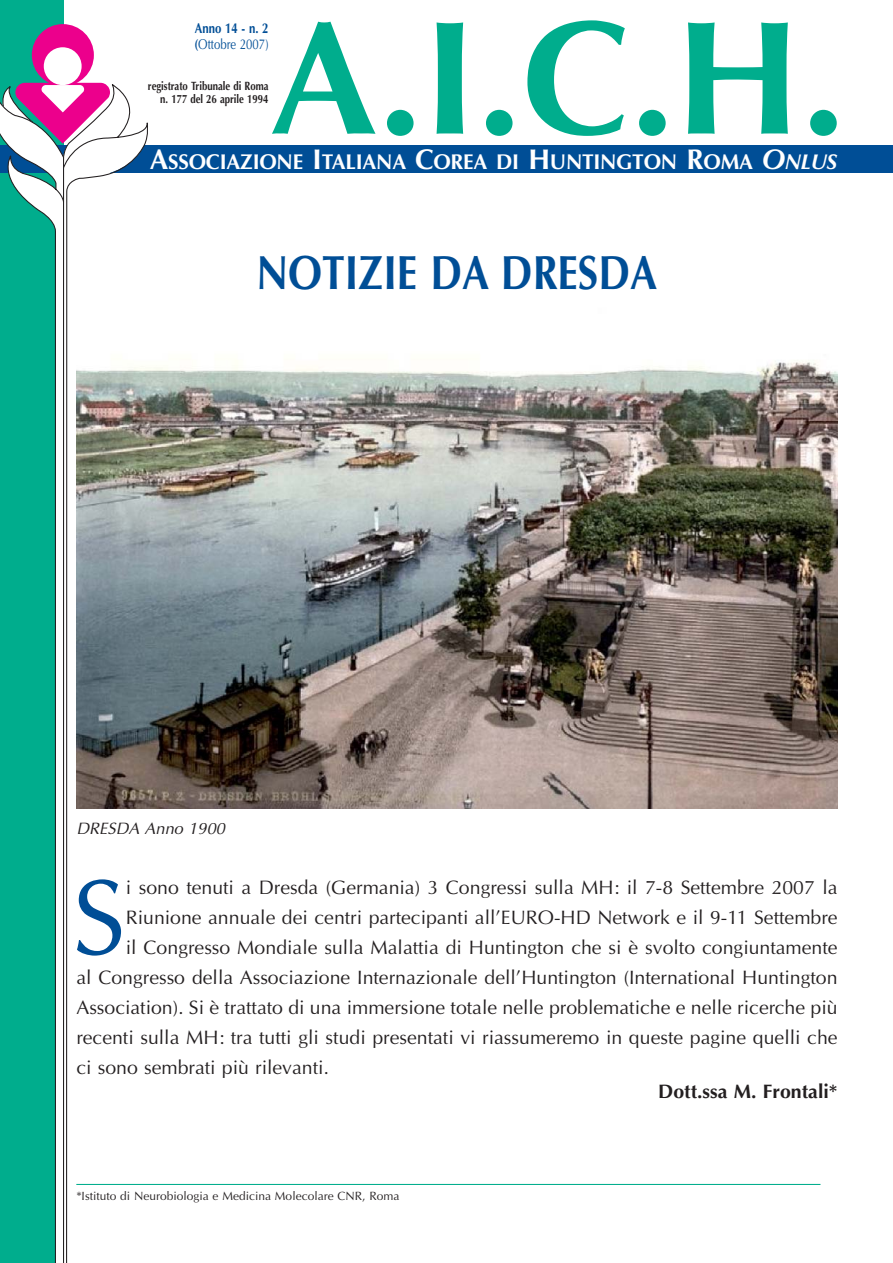
<style>
.page{position:relative;width:893px;height:1263px;background:#fff}
.page>*{position:absolute;margin:0;border:0;box-sizing:border-box;transform-origin:0 0}
.t1{font:700 162px "Optima";color:#00ad8d}
.t2{font:107.55px "Optima";color:#004e96}
.t3{font:700 48px "Optima";color:#004e96;scale:.85 1}
.t4{font:700 21.3px "Optima";letter-spacing:-.01em;color:#fff}
.t5{font:19.5px "Optima";color:#231f20}
.t6{font:700 19.5px "Optima";color:#231f20}
.t7{font:italic 16.5px "Optima";color:#231f20}
.t8{font:14.25px/16.5px "Optima";color:#004e96;scale:.8 1}
.t9{font:12px "Optima";color:#231f20}
.t10{font:700 12px/13.5px "Optima";color:#231f20;text-align:right;scale:.8 1}
.s1{font-weight:700}
.s2{font-size:28.5px}
.s3{font-style:italic;font-size:28.5px}
.s4{font-style:italic}
</style>
<div class="page">
<div style="left:0;top:1px;width:64px;height:1262px;background:#00ad8d"></div>
<div style="left:0;top:145px;width:893px;height:28px;background:#004e96"></div>
<div style="left:32px;top:24px;width:62px;height:62px;background:#ec008c;border-radius:50%"></div>
<div style="left:44px;top:47px;width:38px;height:38px;background:#fff;border-radius:50%"></div>
<svg style="left:66px;top:227px;width:82px;height:1036px"></svg>
<svg style="left:3px;top:83px;width:145px;height:144px"></svg>
<svg style="left:0;top:96px;width:65px;height:1167px"></svg>
<img style="left:76px;top:303px;width:761px;height:505px">
<hr style="left:76px;top:1184px;width:744px;height:1px;background:#00ad8d">
<h1 class="t1" style="left:270px;top:11px;width:578px">A.I.C.H.</h1>
<p class="t8" style="left:194px;top:21px;width:94px"><span class="s1">Anno 14 - n. 2 (</span>Ottobre 2007)</p>
<p class="t10" style="left:148px;top:80px;width:152px">registrato Tribunale di Roma n. 177 del 26 aprile 1994</p>
<p class="t4" style="left:150px;top:153px;width:689px"><span class="s2">A</span>SSOCIAZIONE <span class="s2">I</span>TALIANA <span class="s2">C</span>OREA DI <span class="s2">H</span>UNTINGTON <span class="s2">R</span>OMA <span class="s3">O</span><span class="s4">NLUS</span></p>
<h3 class="t3" style="left:256px;top:252px;width:473px">NOTIZIE DA DRESDA</h3>
<p class="t7" style="left:76px;top:822px;width:150px">DRESDA Anno 1900</p>
<h2 class="t2" style="left:72px;top:873px;width:55px">S</h2>
<p class="t5" style="left:126px;top:879px;width:713px">i sono tenuti a Dresda (Germania) 3 Congressi sulla MH: il 7-8 Settembre 2007 la</p>
<p class="t5" style="left:126px;top:909px;width:713px">Riunione annuale dei centri partecipanti all’EURO-HD Network e il 9-11 Settembre</p>
<p class="t5" style="left:126px;top:939px;width:713px">il Congresso Mondiale sulla Malattia di Huntington che si è svolto congiuntamente</p>
<p class="t5" style="left:76px;top:969px;width:763px">al Congresso della Associazione Internazionale dell’Huntington (International Huntington</p>
<p class="t5" style="left:76px;top:999px;width:763px">Association). Si è trattato di una immersione totale nelle problematiche e nelle ricerche più</p>
<p class="t5" style="left:76px;top:1029px;width:763px">recenti sulla MH: tra tutti gli studi presentati vi riassumeremo in queste pagine quelli che</p>
<p class="t5" style="left:76px;top:1059px;width:254px">ci sono sembrati più rilevanti.</p>
<p class="t6" style="left:658px;top:1083px;width:181px">Dott.ssa M. Frontali*</p>
<p class="t9" style="left:76px;top:1191px;width:325px">*Istituto di Neurobiologia e Medicina Molecolare CNR, Roma</p>
</div>
